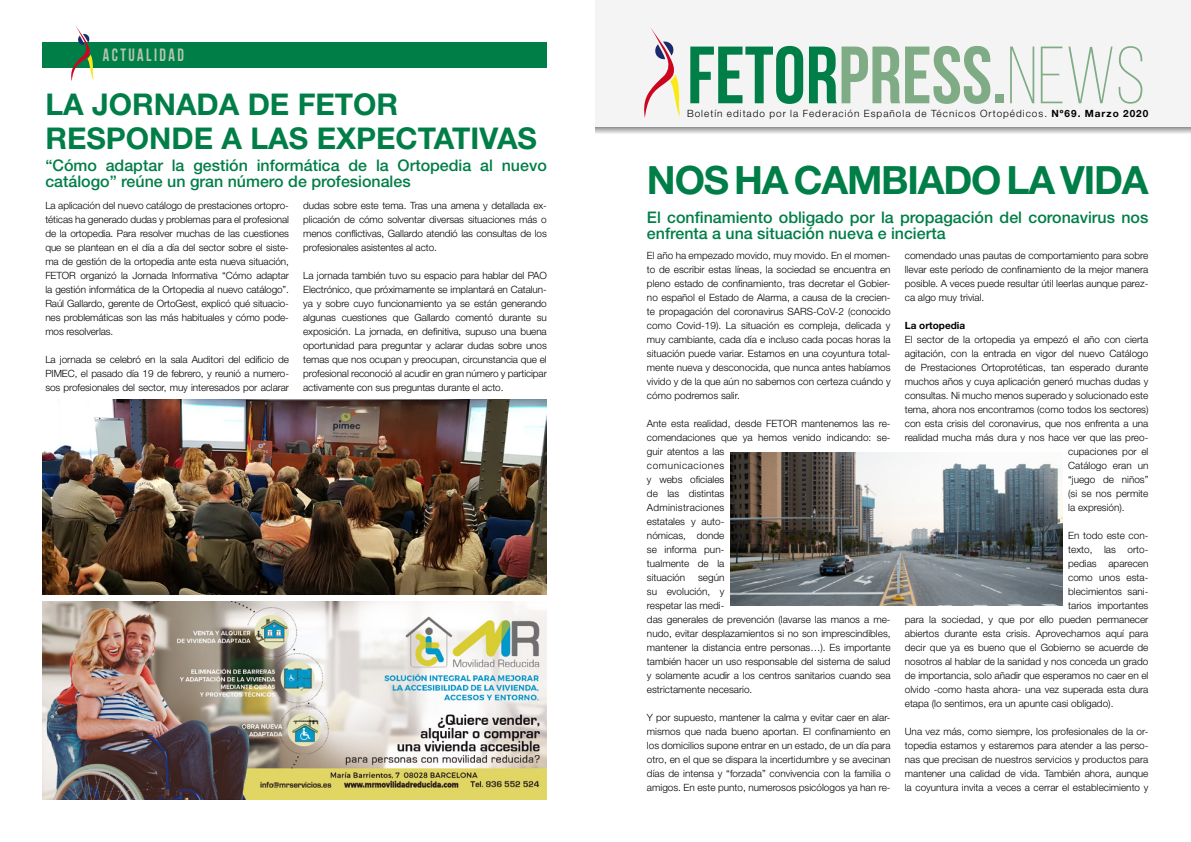
<style>
.page{position:relative;width:1191px;height:842px;background:#fff}
.page>*{position:absolute;margin:0;border:0;box-sizing:border-box;transform-origin:0 0}
.t1{font:700 81px "Bebas Neue";color:#7fab85}
.t2{font:700 39px "Helvetica Neue LT Std";letter-spacing:-.03em;color:#007e47}
.t3{font:700 30px/34px "Helvetica Neue LT Std";color:#007e47}
.t4{font:700 17.8px "Bebas Neue";letter-spacing:.15em;color:#b2c6ae;scale:.9 1}
.t5{font:500 16px/16px "Helvetica Neue LT Std";color:#007e47}
.t6{font:300 10px/14px "Helvetica Neue LT Std";color:#000;text-align:justify}
.t7{font:300 10px "Helvetica Neue LT Std";letter-spacing:.1em;color:#000}
.t8{font:700 10px "Helvetica Neue LT Std";color:#000}
.s1{color:#007e47}
.s2{font-weight:300}
.s3{font-weight:700}
</style>
<div class="page">
<div style="left:595px;top:0;width:596px;height:128px;background:#f4f4f5"></div>
<svg style="left:644px;top:27px;width:36px;height:91px"></svg>
<div style="left:43px;top:43px;width:504px;height:25px;background:#007e47"></div>
<svg style="left:70px;top:25px;width:23px;height:56px"></svg>
<img style="left:43px;top:602px;width:504px;height:197px">
<svg style="left:595px;top:128px;width:596px;height:6px"></svg>
<img style="left:730px;top:452px;width:332px;height:154px">
<img style="left:43px;top:400px;width:504px;height:194px">
<h3 class="t4" style="left:103px;top:45px;width:91px">ACTUALIDAD</h3>
<h3 class="t3" style="left:45px;top:87px;width:493px">LA JORNADA DE FETOR<br>RESPONDE A LAS EXPECTATIVAS</h3>
<h3 class="t5" style="left:45px;top:157px;width:503px">“Cómo adaptar la gestión informática de la Ortopedia al nuevo catálogo” reúne un gran número de profesionales</h3>
<p class="t6" style="left:45px;top:198px;width:245px">La aplicación del nuevo catálogo de prestaciones ortopro&shy;téticas ha generado dudas y problemas para el profesional de la ortopedia. Para resolver muchas de las cuestiones que se plantean en el día a día del sector sobre el siste&shy;ma de gestión de la ortopedia ante esta nueva situación, FETOR organizó la Jornada Informativa “Cómo adaptar la gestión informática de la Ortopedia al nuevo catálogo”.<br>Raúl Gallardo, gerente de OrtoGest, explicó qué situacio&shy;nes problemáticas son las más habituales y cómo pode&shy;mos resolverlas.</p>
<p class="t6" style="left:45px;top:352px;width:245px">La jornada se celebró en la sala Auditori del edificio de PIMEC, el pasado día 19 de febrero, y reunió a numero&shy;sos profesionales del sector, muy interesados por aclarar</p>
<p class="t6" style="left:303px;top:198px;width:245px">dudas sobre este tema. Tras una amena y detallada ex&shy;plicación de cómo solventar diversas situaciones más o menos conflictivas, Gallardo atendió las consultas de los profesionales asistentes al acto.</p>
<p class="t6" style="left:303px;top:268px;width:245px">La jornada también tuvo su espacio para hablar del PAO Electrónico, que próximamente se implantará en Catalun&shy;ya y sobre cuyo funcionamiento ya se están generando algunas cuestiones que Gallardo comentó durante su exposición. La jornada, en definitiva, supuso una buena oportunidad para preguntar y aclarar dudas sobre unos temas que nos ocupan y preocupan, circunstancia que el profesional reconoció al acudir en gran número y participar activamente con sus preguntas durante el acto.</p>
<h1 class="t1" style="left:687px;top:31px;width:460px"><span class="s1">FETOR</span>PRESS.<span class="s2">NEWS</span></h1>
<p class="t7" style="left:687px;top:107px;width:463px">Boletín editado por la Federación Española de Técnicos Ortopédicos. <span class="s3">Nº69. Marzo 2020</span></p>
<h2 class="t2" style="left:647px;top:156px;width:503px">NOS HA CAMBIADO LA VIDA</h2>
<h3 class="t5" style="left:647px;top:209px;width:503px">El confinamiento obligado por la propagación del coronavirus nos enfrenta a una situación nueva e incierta</h3>
<p class="t6" style="left:647px;top:248px;width:245px">El año ha empezado movido, muy movido. En el momen&shy;to de escribir estas líneas, la sociedad se encuentra en pleno estado de confinamiento, tras decretar el Gobier&shy;no español el Estado de Alarma, a causa de la crecien&shy;te propagación del coronavirus SARS-CoV-2 (conocido como Covid-19). La situación es compleja, delicada y muy cambiante, cada día e incluso cada pocas horas la situación puede variar. Estamos en una coyuntura total&shy;mente nueva y desconocida, que nunca antes habíamos vivido y de la que aún no sabemos con certeza cuándo y cómo podremos salir.</p>
<p class="t6" style="left:647px;top:416px;width:245px;text-align:left">Ante esta realidad, desde FETOR mantenemos las re&shy;comendaciones que ya hemos venido indicando: se&shy;guir atentos a las<br>comunicaciones<br>y webs oficiales<br>de las distintas<br>Administraciones<br>estatales y auto-<br>nómicas, donde<br>se informa pun-<br>tualmente de la<br>situación</p>
<p class="t6" style="left:647px;top:570px;width:245px;text-align:left;text-indent:51px">según<br>su evolución, y<br>respetar las medi-<br>das generales de prevención (lavarse las manos a me&shy;nudo, evitar desplazamientos si no son imprescindibles, mantener la distancia entre personas…). Es importante también hacer un uso responsable del sistema de salud y solamente acudir a los centros sanitarios cuando sea estrictamente necesario.</p>
<p class="t6" style="left:647px;top:710px;width:245px">Y por supuesto, mantener la calma y evitar caer en alar&shy;mismos que nada bueno aportan. El confinamiento en los domicilios supone entrar en un estado, de un día para otro, en el que se dispara la incertidumbre y se avecinan días de intensa y “forzada” convivencia con la familia o amigos. En este punto, numerosos psicólogos ya han re-</p>
<p class="t6" style="left:904px;top:248px;width:245px">comendado unas pautas de comportamiento para sobre llevar este período de confinamiento de la mejor manera posible. A veces puede resultar útil leerlas aunque parez&shy;ca algo muy trivial.</p>
<p class="t8" style="left:904px;top:319px;width:62px">La ortopedia</p>
<p class="t6" style="left:904px;top:332px;width:245px">El sector de la ortopedia ya empezó el año con cierta</p>
<p class="t6" style="left:904px;top:346px;width:245px">agitación, con la entrada en vigor del nuevo Catálogo</p>
<p class="t6" style="left:904px;top:360px;width:245px">de Prestaciones Ortoprotéticas, tan esperado durante</p>
<p class="t6" style="left:904px;top:374px;width:245px">muchos años y cuya aplicación generó muchas dudas y</p>
<p class="t6" style="left:904px;top:388px;width:245px">consultas. Ni mucho menos superado y solucionado este</p>
<p class="t6" style="left:904px;top:402px;width:245px">tema, ahora nos encontramos (como todos los sectores)</p>
<p class="t6" style="left:904px;top:416px;width:245px">con esta crisis del coronavirus, que nos enfrenta a una</p>
<p class="t6" style="left:904px;top:430px;width:245px">realidad mucha más dura y nos hace ver que las preo-</p>
<p class="t6" style="left:1068px;top:444px;width:82px">cupaciones por el</p>
<p class="t6" style="left:1068px;top:458px;width:82px">Catálogo eran un</p>
<p class="t6" style="left:1068px;top:472px;width:82px">“juego de niños”</p>
<p class="t6" style="left:1068px;top:486px;width:82px">(si se nos permite</p>
<p class="t6" style="left:1068px;top:500px;width:58px">la expresión).</p>
<p class="t6" style="left:1068px;top:528px;width:82px">En todo este con-</p>
<p class="t6" style="left:1068px;top:542px;width:82px">texto, las orto-</p>
<p class="t6" style="left:1068px;top:556px;width:82px">pedias aparecen</p>
<p class="t6" style="left:1068px;top:570px;width:82px">como unos esta-</p>
<p class="t6" style="left:1068px;top:584px;width:82px">blecimientos sani-</p>
<p class="t6" style="left:1068px;top:598px;width:82px">tarios importantes</p>
<p class="t6" style="left:904px;top:612px;width:245px">para la sociedad, y que por ello pueden permanecer</p>
<p class="t6" style="left:904px;top:626px;width:245px">abiertos durante esta crisis. Aprovechamos aquí para</p>
<p class="t6" style="left:904px;top:640px;width:245px">decir que ya es bueno que el Gobierno se acuerde de</p>
<p class="t6" style="left:904px;top:654px;width:245px">nosotros al hablar de la sanidad y nos conceda un grado</p>
<p class="t6" style="left:904px;top:668px;width:245px">de importancia, solo añadir que esperamos no caer en el</p>
<p class="t6" style="left:904px;top:682px;width:245px">olvido -como hasta ahora- una vez superada esta dura</p>
<p class="t6" style="left:904px;top:696px;width:210px">etapa (lo sentimos, era un apunte casi obligado).</p>
<p class="t6" style="left:904px;top:724px;width:245px">Una vez más, como siempre, los profesionales de la or&shy;topedia estamos y estaremos para atender a las perso&shy;nas que precisan de nuestros servicios y productos para mantener una calidad de vida. También ahora, aunque la coyuntura invita a veces a cerrar el establecimiento y</p>
</div>
